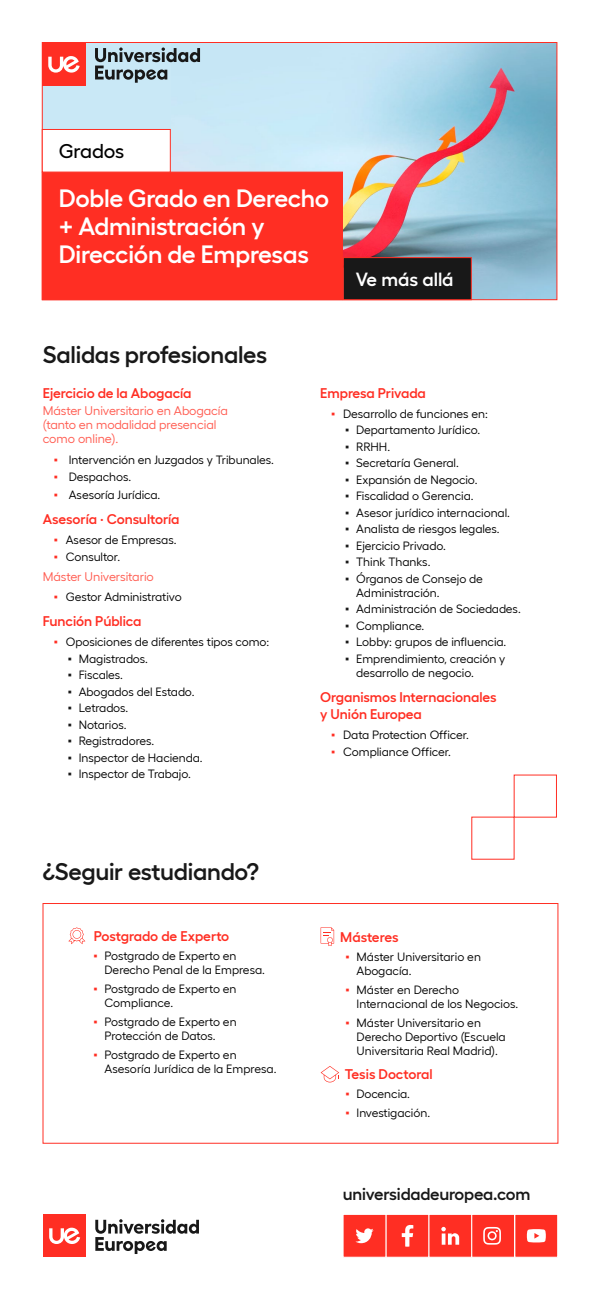
<style>
.page{position:relative;width:600px;height:1300px;background:#fff}
.page>*{position:absolute;margin:0;border:0;box-sizing:border-box;transform-origin:0 0}
.t1{font:600 25px/28px "Hellix";letter-spacing:-.01em;color:#fff}
.t2{font:600 24px "Hellix";letter-spacing:-.01em;color:#181818}
.t3{font:500 20px "Hellix";letter-spacing:-.005em;color:#000}
.t4{font:600 19px "Hellix";color:#fff}
.t5{font:600 17px "Hellix";letter-spacing:-.01em;color:#181818}
.t6{font:600 14px/17px "Hellix";letter-spacing:-.005em;color:#ff2e23}
.t7{font:12.5px/14px "Hellix";letter-spacing:-.005em;color:#ff5a4f}
.t8{font:12px/14px "Hellix";letter-spacing:-.005em;color:#000}
.s1{font-family:"Arial Narrow";color:#ff2e23}
.s2{font-family:"Arial";color:#181818}
</style>
<div class="page">
<div style="left:42px;top:42px;width:515px;height:258px;background:#c9e8f6"></div>
<img style="left:171px;top:44px;width:384px;height:254px">
<div style="left:42px;top:172px;width:301px;height:128px;background:#ff2e23"></div>
<div style="left:343px;top:257px;width:129px;height:43px;background:#181818;border:1px solid #ff2e23"></div>
<div style="left:42px;top:129px;width:129px;height:43px;background:#fff;border:1px solid #ff2e23"></div>
<div style="left:515px;top:1214px;width:43px;height:43px;background:#ff2e23;border:1px solid #fff"></div>
<svg style="left:527px;top:1229px;width:19px;height:13px"></svg>
<div style="left:471px;top:1214px;width:44px;height:43px;background:#ff2e23;border:1px solid #fff"></div>
<svg style="left:483px;top:1227px;width:18px;height:18px"></svg>
<div style="left:429px;top:1214px;width:43px;height:43px;background:#ff2e23;border:1px solid #fff"></div>
<svg style="left:441px;top:1227px;width:18px;height:18px"></svg>
<div style="left:386px;top:1214px;width:43px;height:43px;background:#ff2e23;border:1px solid #fff"></div>
<svg style="left:402px;top:1225px;width:11px;height:22px"></svg>
<div style="left:343px;top:1214px;width:43px;height:43px;background:#ff2e23"></div>
<svg style="left:355px;top:1228px;width:19px;height:15px"></svg>
<div style="left:42px;top:42px;width:43px;height:44px;background:#ff2e23"></div>
<svg style="left:48px;top:56px;width:32px;height:17px"></svg>
<svg style="left:95px;top:47px;width:105px;height:36px"></svg>
<div style="left:43px;top:1214px;width:43px;height:43px;background:#ff2e23"></div>
<svg style="left:49px;top:1227px;width:31px;height:17px"></svg>
<svg style="left:95px;top:1219px;width:104px;height:35px"></svg>
<div style="left:43px;top:903px;width:515px;height:241px;border:1px solid #ff2f24"></div>
<svg style="left:68px;top:927px;width:17px;height:17px"></svg>
<svg style="left:321px;top:927px;width:13px;height:19px"></svg>
<svg style="left:321px;top:1066px;width:18px;height:16px"></svg>
<h3 class="t3" style="left:59px;top:136px;width:67px">Grados</h3>
<h1 class="t1" style="left:59px;top:182px;width:272px">Doble Grado en Derecho + Administración y<br>Dirección de Empresas</h1>
<h2 class="t2" style="left:43px;top:336px;width:226px">Salidas profesionales</h2>
<h3 class="t4" style="left:356px;top:264px;width:99px">Ve más allá</h3>
<p class="t6" style="left:43px;top:383px;width:150px">Ejercicio de la Abogacía</p>
<p class="t7" style="left:43px;top:402px;width:187px">Máster Universitario en Abogacía (tanto en modalidad presencial como online).</p>
<p class="t8" style="left:54px;top:451px;width:222px"><span class="s1">▪</span> Intervención en Juzgados y Tribunales.</p>
<p class="t8" style="left:54px;top:469px;width:79px"><span class="s1">▪</span> Despachos.</p>
<p class="t8" style="left:54px;top:486px;width:108px"><span class="s1">▪</span> Asesoría Jurídica.</p>
<p class="t6" style="left:43px;top:509px;width:138px">Asesoría · Consultoría</p>
<p class="t8" style="left:54px;top:532px;width:124px"><span class="s1">▪</span> Asesor de Empresas.</p>
<p class="t8" style="left:54px;top:548px;width:68px"><span class="s1">▪</span> Consultor.</p>
<p class="t7" style="left:43px;top:568px;width:113px">Máster Universitario</p>
<p class="t8" style="left:54px;top:588px;width:129px"><span class="s1">▪</span> Gestor Administrativo</p>
<p class="t6" style="left:43px;top:611px;width:100px">Función Pública</p>
<p class="t8" style="left:54px;top:634px;width:217px"><span class="s1">▪</span> Oposiciones de diferentes tipos como:</p>
<p class="t8" style="left:68px;top:650px;width:82px"><span class="s2">▪</span> Magistrados.</p>
<p class="t8" style="left:68px;top:667px;width:57px"><span class="s2">▪</span> Fiscales.</p>
<p class="t8" style="left:68px;top:683px;width:128px"><span class="s2">▪</span> Abogados del Estado.</p>
<p class="t8" style="left:68px;top:700px;width:62px"><span class="s2">▪</span> Letrados.</p>
<p class="t8" style="left:68px;top:716px;width:60px"><span class="s2">▪</span> Notarios.</p>
<p class="t8" style="left:68px;top:733px;width:88px"><span class="s2">▪</span> Registradores.</p>
<p class="t8" style="left:68px;top:749px;width:136px"><span class="s2">▪</span> Inspector de Hacienda.</p>
<p class="t8" style="left:68px;top:766px;width:125px"><span class="s2">▪</span> Inspector de Trabajo.</p>
<h2 class="t2" style="left:43px;top:853px;width:218px">¿Seguir estudiando?</h2>
<p class="t6" style="left:94px;top:926px;width:137px">Postgrado de Experto</p>
<p class="t8" style="left:105px;top:947px;width:162px;text-indent:-11px"><span class="s1">▪</span> Postgrado de Experto en<br>Derecho Penal de la Empresa.</p>
<p class="t8" style="left:105px;top:980px;width:134px;text-indent:-11px"><span class="s1">▪</span> Postgrado de Experto en<br>Compliance.</p>
<p class="t8" style="left:105px;top:1013px;width:134px;text-indent:-11px"><span class="s1">▪</span> Postgrado de Experto en<br>Protección de Datos.</p>
<p class="t8" style="left:105px;top:1046px;width:173px;text-indent:-11px"><span class="s1">▪</span> Postgrado de Experto en<br>Asesoría Jurídica de la Empresa.</p>
<p class="t6" style="left:320px;top:383px;width:107px">Empresa Privada</p>
<p class="t8" style="left:331px;top:405px;width:158px"><span class="s1">▪</span> Desarrollo de funciones en:</p>
<p class="t8" style="left:345px;top:422px;width:137px"><span class="s2">▪</span> Departamento Jurídico.</p>
<p class="t8" style="left:345px;top:438px;width:46px"><span class="s2">▪</span> RRHH.</p>
<p class="t8" style="left:345px;top:455px;width:115px"><span class="s2">▪</span> Secretaría General.</p>
<p class="t8" style="left:345px;top:471px;width:134px"><span class="s2">▪</span> Expansión de Negocio.</p>
<p class="t8" style="left:345px;top:488px;width:130px"><span class="s2">▪</span> Fiscalidad o Gerencia.</p>
<p class="t8" style="left:345px;top:504px;width:166px"><span class="s2">▪</span> Asesor jurídico internacional.</p>
<p class="t8" style="left:345px;top:521px;width:156px"><span class="s2">▪</span> Analista de riesgos legales.</p>
<p class="t8" style="left:345px;top:537px;width:102px"><span class="s2">▪</span> Ejercicio Privado.</p>
<p class="t8" style="left:345px;top:554px;width:87px"><span class="s2">▪</span> Think Thanks.</p>
<p class="t8" style="left:356px;top:570px;width:128px;text-indent:-11px"><span class="s2">▪</span> Órganos de Consejo de<br>Administración.</p>
<p class="t8" style="left:345px;top:601px;width:177px"><span class="s2">▪</span> Administración de Sociedades.</p>
<p class="t8" style="left:345px;top:617px;width:81px"><span class="s2">▪</span> Compliance.</p>
<p class="t8" style="left:345px;top:634px;width:163px"><span class="s2">▪</span> Lobby: grupos de influencia.</p>
<p class="t8" style="left:356px;top:650px;width:151px;text-indent:-11px"><span class="s2">▪</span> Emprendimiento, creación y desarrollo de negocio.</p>
<p class="t6" style="left:320px;top:687px;width:178px">Organismos Internacionales y Unión Europea</p>
<p class="t8" style="left:331px;top:727px;width:139px"><span class="s1">▪</span> Data Protection Officer.</p>
<p class="t8" style="left:331px;top:743px;width:121px"><span class="s1">▪</span> Compliance Officer.</p>
<p class="t6" style="left:340px;top:927px;width:60px">Másteres</p>
<p class="t8" style="left:357px;top:948px;width:126px;text-indent:-11px"><span class="s1">▪</span> Máster Universitario en<br>Abogacía.</p>
<p class="t8" style="left:357px;top:981px;width:163px;text-indent:-11px"><span class="s1">▪</span> Máster en Derecho<br>Internacional de los Negocios.</p>
<p class="t8" style="left:357px;top:1014px;width:151px;text-indent:-11px"><span class="s1">▪</span> Máster Universitario en<br>Derecho Deportivo (Escuela<br>Universitaria Real Madrid).</p>
<p class="t6" style="left:345px;top:1064px;width:89px">Tesis Doctoral</p>
<p class="t8" style="left:346px;top:1085px;width:66px"><span class="s1">▪</span> Docencia.</p>
<p class="t8" style="left:346px;top:1104px;width:86px"><span class="s1">▪</span> Investigación.</p>
<h3 class="t5" style="left:343px;top:1180px;width:189px">universidadeuropea.com</h3>
</div>
